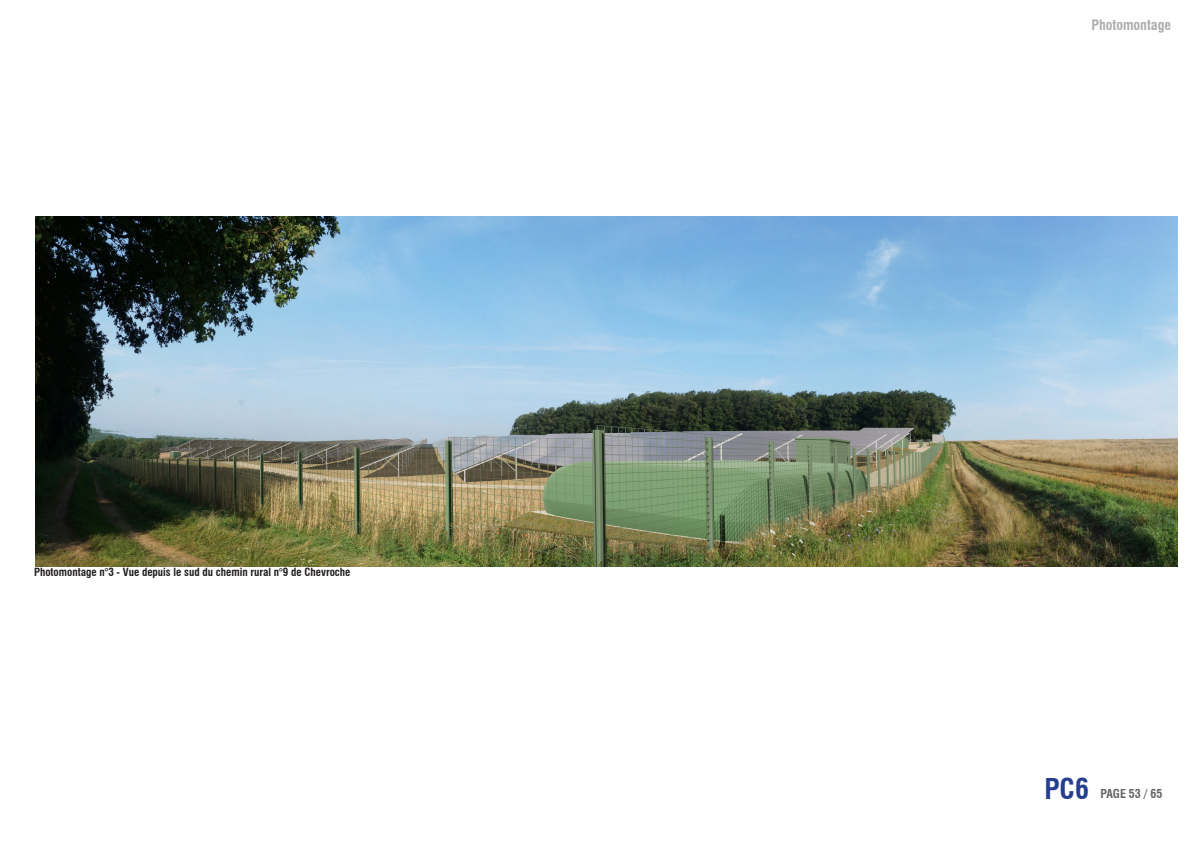
<style>
.page{position:relative;width:1191px;height:842px;background:#fff}
.page>*{position:absolute;margin:0;border:0;box-sizing:border-box;transform-origin:0 0}
.t1{font:700 condensed 28px "Swiss 721 BT";color:#253f8e}
.t2{font:700 condensed 14px "Swiss 721 BT";color:#adadad}
.t3{font:700 condensed 12px "Swiss 721 BT";color:#646464}
.t4{font:700 condensed 11px "Swiss 721 BT";color:#231f20}
</style>
<div class="page">
<img style="left:35px;top:217px;width:1143px;height:350px">
<p class="t4" style="left:34px;top:566px;width:318px">Photomontage n°3 - Vue depuis le sud du chemin rural n°9 de Chevroche</p>
<p class="t2" style="left:1091px;top:17px;width:81px">Photomontage</p>
<h1 class="t1" style="left:1044px;top:772px;width:46px">PC6</h1>
<p class="t3" style="left:1100px;top:786px;width:64px">PAGE 53 / 65</p>
</div>
